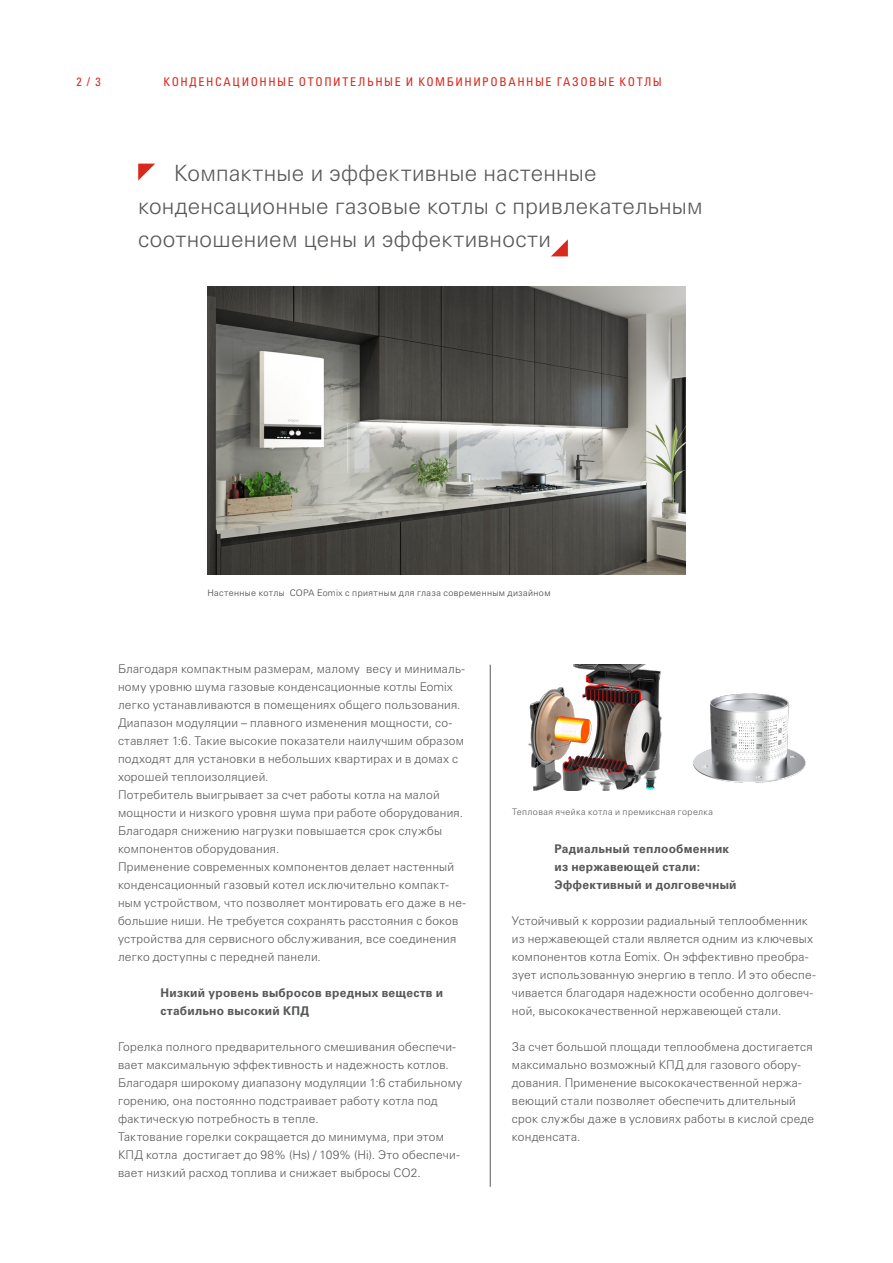
<style>
.page{position:relative;width:893px;height:1263px;background:#fff}
.page>*{position:absolute;margin:0;border:0;box-sizing:border-box;transform-origin:0 0}
.Teaser___Univers_Lig{font:300 22.5px/33px "Univers LTCYR 45";letter-spacing:.015em;color:#57585a}
.Copy___Univers_Light{font:300 12px/18px "Univers LTCYR 45";letter-spacing:.02em;color:#57585a}
.Zwischenheadline___U{font:700 12px/18px "Univers LTCYR 65";letter-spacing:.02em;color:#57585a}
.Kopfzeile___Univers{font:condensed 12px "Univers LTCYR 57";letter-spacing:.125em;color:#da291c}
.t1{font:condensed 12px "Univers LTCYR 57";color:#e32726}
.Bildunterschriften{font:300 9px "Univers LTCYR 45";letter-spacing:.04em;color:#3e3e3f}
.Bildunterschriften-2{font:300 9px "Univers LTCYR 45";letter-spacing:.04em;color:#57585a}
</style>
<div class="page">
<img style="left:207px;top:287px;width:479px;height:288px">
<img style="left:528px;top:665px;width:134px;height:126px">
<img style="left:693px;top:693px;width:113px;height:90px">
<hr style="left:490px;top:665px;width:1px;height:522px;background:#57585a">
<svg style="left:138px;top:164px;width:17px;height:17px"></svg>
<svg style="left:551px;top:239px;width:17px;height:17px"></svg>
<p class="t1" style="left:77px;top:74px;width:26px">2 / 3</p>
<p class="Kopfzeile___Univers" style="left:164px;top:74px;width:500px">КОНДЕНСАЦИОННЫЕ ОТОПИТЕЛЬНЫЕ И КОМБИНИРОВАННЫЕ ГАЗОВЫЕ КОТЛЫ</p>
<p class="Teaser___Univers_Lig" style="left:138px;top:156px;width:566px;text-indent:36px">Компактные и эффективные настенные конденсационные газовые котлы с привлекательным соотношением цены и эффективности</p>
<p class="Bildunterschriften" style="left:207px;top:587px;width:345px">Настенные котлы COPA Eomix с приятным для глаза современным дизайном</p>
<p class="Copy___Univers_Light" style="left:118px;top:659px;width:348px">Благодаря компактным размерам, малому весу и минималь&shy;ному уровню шума газовые конденсационные котлы Eomix легко устанавливаются в помещениях общего пользования.</p>
<p class="Copy___Univers_Light" style="left:118px;top:713px;width:348px">Диапазон модуляции – плавного изменения мощности, со&shy;ставляет 1:6. Такие высокие показатели наилучшим образом подходят для установки в небольших квартирах и в домах с хорошей теплоизоляцией.</p>
<p class="Copy___Univers_Light" style="left:118px;top:785px;width:347px">Потребитель выигрывает за счет работы котла на малой мощности и низкого уровня шума при работе оборудования.<br>Благодаря снижению нагрузки повышается срок службы компонентов оборудования.</p>
<p class="Copy___Univers_Light" style="left:118px;top:857px;width:349px">Применение современных компонентов делает настенный конденсационный газовый котел исключительно компакт&shy;ным устройством, что позволяет монтировать его даже в не&shy;большие ниши. Не требуется сохранять расстояния с боков устройства для сервисного обслуживания, все соединения легко доступны с передней панели.</p>
<p class="Zwischenheadline___U" style="left:161px;top:983px;width:284px">Низкий уровень выбросов вредных веществ и стабильно высокий КПД</p>
<p class="Copy___Univers_Light" style="left:118px;top:1037px;width:346px">Горелка полного предварительного смешивания обеспечи&shy;вает максимальную эффективность и надежность котлов.<br>Благодаря широкому диапазону модуляции 1:6 стабильному горению, она постоянно подстраивает работу котла под фактическую потребность в тепле.</p>
<p class="Copy___Univers_Light" style="left:118px;top:1127px;width:343px">Тактование горелки сокращается до минимума, при этом<br>КПД котла достигает до 98% (Hs) / 109% (Hi). Это обеспечи&shy;вает низкий расход топлива и снижает выбросы CO2.</p>
<p class="Bildunterschriften-2" style="left:512px;top:806px;width:202px">Тепловая ячейка котла и премиксная горелка</p>
<p class="Zwischenheadline___U" style="left:554px;top:839px;width:184px">Радиальный теплообменник из нержавеющей стали:<br>Эффективный и долговечный</p>
<p class="Copy___Univers_Light" style="left:512px;top:912px;width:305px">Устойчивый к коррозии радиальный теплообменник из нержавеющей стали является одним из ключевых компонентов котла Eomix. Он эффективно преобра&shy;зует использованную энергию в тепло. И это обеспе&shy;чивается благодаря надежности особенно долговеч&shy;ной, высококачественной нержавеющей стали.</p>
<p class="Copy___Univers_Light" style="left:512px;top:1038px;width:304px">За счет большой площади теплообмена достигается максимально возможный КПД для газового обору&shy;дования. Применение высококачественной нержа&shy;веющий стали позволяет обеспечить длительный срок службы даже в условиях работы в кислой среде конденсата.</p>
</div>
